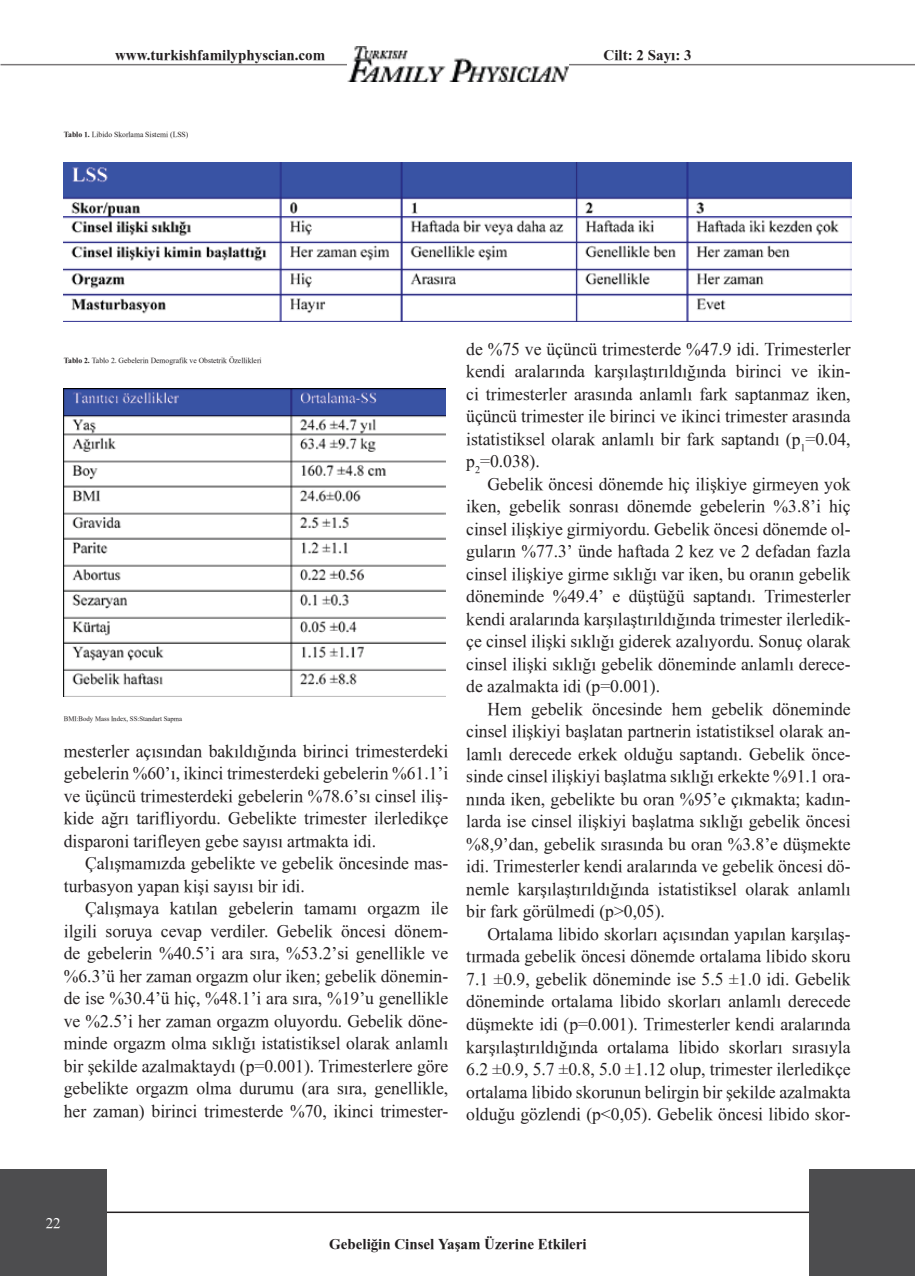
<style>
.page{position:relative;width:915px;height:1276px;background:#fff}
.page>*{position:absolute;margin:0;border:0;box-sizing:border-box;transform-origin:0 0}
.t1{font:18px/22.5px "TR Times New Roman";color:#231f20;text-align:justify}
.t2{font:700 15px "TR Times New Roman";color:#231f20}
.t3{font:15px "TR Times New Roman";color:#fff}
.t4{font:7.8px "TR Times New Roman";color:#231f20}
.t5{font:6.9px "TR Times New Roman";color:#231f20}
.s1{font-weight:700}
</style>
<div class="page">
<hr style="left:1px;top:64px;width:913px;height:1px;background:#231f20">
<img style="left:347px;top:47px;width:221px;height:34px">
<hr style="left:64px;top:1211px;width:787px;height:2px;background:#231f20">
<div style="left:1px;top:1169px;width:106px;height:107px;background:#4d4d4f"></div>
<div style="left:808px;top:1169px;width:106px;height:107px;background:#4d4d4f"></div>
<img style="left:64px;top:162px;width:786px;height:160px">
<img style="left:64px;top:389px;width:381px;height:307px">
<p class="t2" style="left:115px;top:45px;width:212px">www.turkishfamilyphyscian.com</p>
<p class="t2" style="left:603px;top:45px;width:89px">Cilt: 2 Sayı: 3</p>
<p class="t4" style="left:64px;top:129px;width:126px"><span class="s1">Tablo 1.</span> Libido Skorlama Sistemi (LSS)</p>
<p class="t4" style="left:64px;top:355px;width:199px"><span class="s1">Tablo 2.</span> Tablo 2. Gebelerin Demografik ve Obstetrik Özellikleri</p>
<p class="t5" style="left:64px;top:714px;width:120px">BMI:Body Mass Index, SS:Standart Sapma</p>
<p class="t1" style="left:64px;top:739px;width:386px">mesterler açısından bakıldığında birinci trimesterdeki gebelerin %60’ı, ikinci trimesterdeki gebelerin %61.1’i ve üçüncü trimesterdeki gebelerin %78.6’sı cinsel iliş&shy;kide ağrı tarifliyordu. Gebelikte trimester ilerledikçe disparoni tarifleyen gebe sayısı artmakta idi.</p>
<p class="t1" style="left:64px;top:851px;width:386px;text-indent:21px">Çalışmamızda gebelikte ve gebelik öncesinde mas&shy;turbasyon yapan kişi sayısı bir idi.</p>
<p class="t1" style="left:64px;top:896px;width:386px;text-indent:21px">Çalışmaya katılan gebelerin tamamı orgazm ile ilgili soruya cevap verdiler. Gebelik öncesi dönem&shy;de gebelerin %40.5’i ara sıra, %53.2’si genellikle ve %6.3’ü her zaman orgazm olur iken; gebelik dönemin&shy;de ise %30.4’ü hiç, %48.1’i ara sıra, %19’u genellikle ve %2.5’i her zaman orgazm oluyordu. Gebelik döne&shy;minde orgazm olma sıklığı istatistiksel olarak anlamlı bir şekilde azalmaktaydı (p=0.001). Trimesterlere göre gebelikte orgazm olma durumu (ara sıra, genellikle, her zaman) birinci trimesterde %70, ikinci trimester-</p>
<p class="t1" style="left:466px;top:337px;width:386px">de %75 ve üçüncü trimesterde %47.9 idi. Trimesterler kendi aralarında karşılaştırıldığında birinci ve ikin&shy;ci trimesterler arasında anlamlı fark saptanmaz iken, üçüncü trimester ile birinci ve ikinci trimester arasında istatistiksel olarak anlamlı bir fark saptandı (p<sub>1</sub>=0.04, p<sub>2</sub>=0.038).</p>
<p class="t1" style="left:466px;top:472px;width:386px;text-indent:21px">Gebelik öncesi dönemde hiç ilişkiye girmeyen yok iken, gebelik sonrası dönemde gebelerin %3.8’i hiç cinsel ilişkiye girmiyordu. Gebelik öncesi dönemde ol&shy;guların %77.3’ ünde haftada 2 kez ve 2 defadan fazla cinsel ilişkiye girme sıklığı var iken, bu oranın gebelik döneminde %49.4’ e düştüğü saptandı. Trimesterler kendi aralarında karşılaştırıldığında trimester ilerledik&shy;çe cinsel ilişki sıklığı giderek azalıyordu. Sonuç olarak cinsel ilişki sıklığı gebelik döneminde anlamlı derece&shy;de azalmakta idi (p=0.001).</p>
<p class="t1" style="left:466px;top:697px;width:386px;text-indent:21px">Hem gebelik öncesinde hem gebelik döneminde cinsel ilişkiyi başlatan partnerin istatistiksel olarak an&shy;lamlı derecede erkek olduğu saptandı. Gebelik önce&shy;sinde cinsel ilişkiyi başlatma sıklığı erkekte %91.1 ora&shy;nında iken, gebelikte bu oran %95’e çıkmakta; kadın&shy;larda ise cinsel ilişkiyi başlatma sıklığı gebelik öncesi %8,9’dan, gebelik sırasında bu oran %3.8’e düşmekte idi. Trimesterler kendi aralarında ve gebelik öncesi dö&shy;nemle karşılaştırıldığında istatistiksel olarak anlamlı bir fark görülmedi (p&gt;0,05).</p>
<p class="t1" style="left:466px;top:922px;width:386px;text-indent:21px">Ortalama libido skorları açısından yapılan karşılaş&shy;tırmada gebelik öncesi dönemde ortalama libido skoru 7.1 ±0.9, gebelik döneminde ise 5.5 ±1.0 idi. Gebelik döneminde ortalama libido skorları anlamlı derecede düşmekte idi (p=0.001). Trimesterler kendi aralarında karşılaştırıldığında ortalama libido skorları sırasıyla 6.2 ±0.9, 5.7 ±0.8, 5.0 ±1.12 olup, trimester ilerledikçe ortalama libido skorunun belirgin bir şekilde azalmakta olduğu gözlendi (p&lt;0,05). Gebelik öncesi libido skor-</p>
<p class="t3" style="left:46px;top:1213px;width:16px">22</p>
<p class="t2" style="left:329px;top:1233px;width:259px">Gebeliğin Cinsel Yaşam Üzerine Etkileri</p>
</div>
